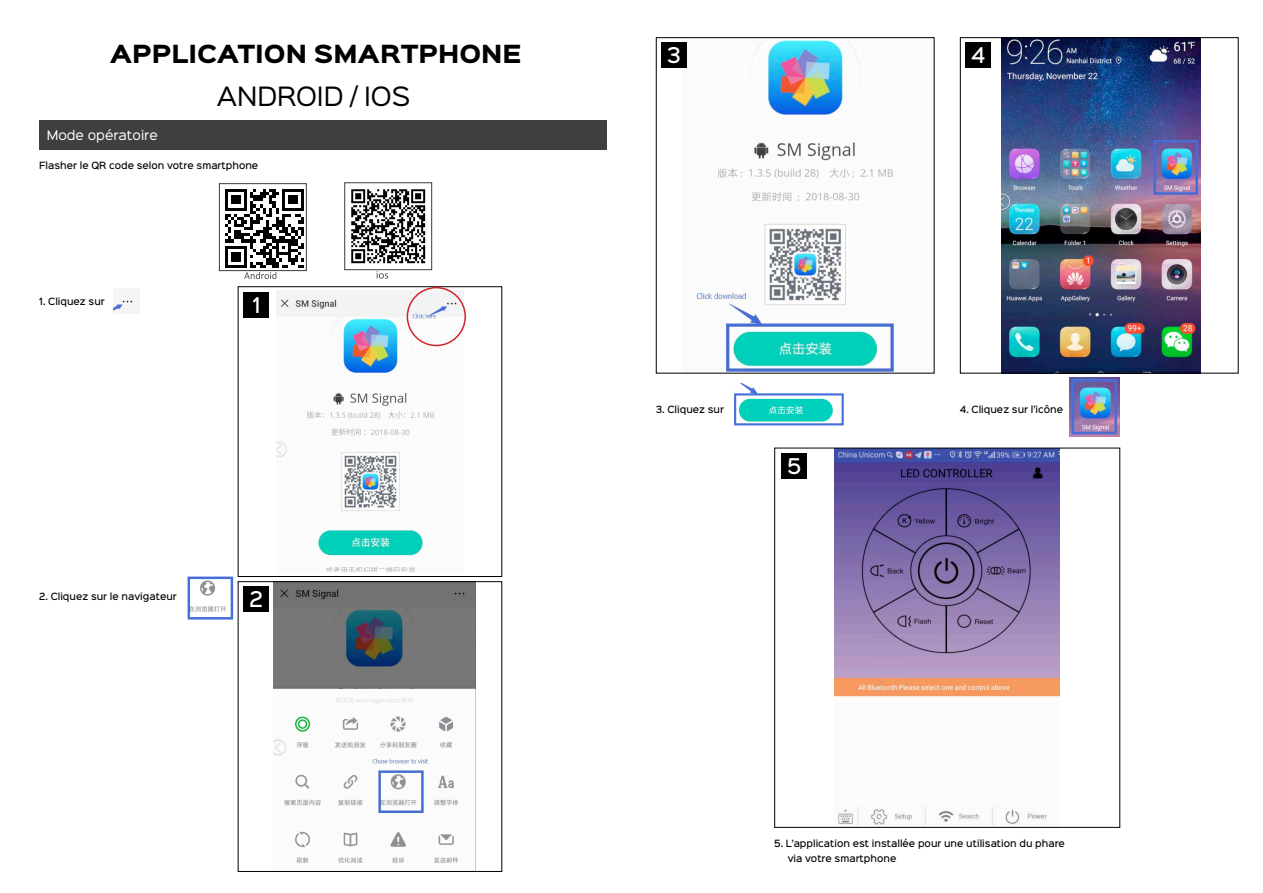
<style>
.page{position:relative;width:1263px;height:893px;background:#fff}
.page>*{position:absolute;margin:0;border:0;box-sizing:border-box;transform-origin:0 0}
.t1{font:24px "Sinkin Sans 400";color:#000}
.t2{font:900 22.5px "Sinkin Sans 800";color:#000}
.t3{font:500 19.5px "Sinkin Sans 500";color:#fff}
.t4{font:12px "Sinkin Sans 400";color:#fff}
.t5{font:500 9px/15px "Sinkin Sans 500";color:#000}
</style>
<div class="page">
<div style="left:39px;top:120px;width:568px;height:30px;background:#403f40"></div>
<img style="left:276px;top:291px;width:187px;height:281px">
<div style="left:238px;top:286px;width:264px;height:291px;border:1px solid #000"></div>
<img style="left:682px;top:39px;width:213px;height:333px">
<div style="left:656px;top:37px;width:278px;height:337px;border:1px solid #000"></div>
<img style="left:734px;top:383px;width:110px;height:43px">
<img style="left:273px;top:583px;width:202px;height:280px">
<div style="left:238px;top:581px;width:264px;height:291px;border:1px solid #000"></div>
<img style="left:187px;top:576px;width:47px;height:44px">
<img style="left:1002px;top:39px;width:199px;height:333px">
<div style="left:960px;top:37px;width:278px;height:337px;border:1px solid #000"></div>
<img style="left:1069px;top:377px;width:50px;height:59px">
<img style="left:835px;top:450px;width:225px;height:376px">
<div style="left:774px;top:448px;width:346px;height:380px;border:1px solid #000"></div>
<svg style="left:218px;top:182px;width:215px;height:97px"></svg>
<div style="left:407px;top:287px;width:59px;height:59px;border:2px solid #d2232a;border-radius:50%"></div>
<div style="left:243px;top:292px;width:26px;height:26px;background:#000"></div>
<div style="left:243px;top:587px;width:26px;height:25px;background:#000"></div>
<div style="left:661px;top:43px;width:26px;height:25px;background:#000"></div>
<div style="left:965px;top:43px;width:26px;height:25px;background:#000"></div>
<div style="left:781px;top:453px;width:26px;height:26px;background:#000"></div>
<img style="left:113px;top:288px;width:27px;height:23px">
<h2 class="t2" style="left:110px;top:42px;width:414px">APPLICATION SMARTPHONE</h2>
<h1 class="t1" style="left:217px;top:76px;width:195px">ANDROID / IOS</h1>
<h3 class="t4" style="left:47px;top:125px;width:113px">Mode opératoire</h3>
<p class="t5" style="left:39px;top:157px;width:221px">Flasher le QR code selon votre smartphone</p>
<p class="t5" style="left:39px;top:293px;width:67px">1. Cliquez sur</p>
<h3 class="t3" style="left:252px;top:288px;width:10px">1</h3>
<p class="t5" style="left:39px;top:588px;width:139px">2. Cliquez sur le navigateur</p>
<h3 class="t3" style="left:250px;top:583px;width:15px">2</h3>
<h3 class="t3" style="left:667px;top:39px;width:15px">3</h3>
<h3 class="t3" style="left:971px;top:39px;width:16px">4</h3>
<p class="t5" style="left:656px;top:402px;width:70px">3. Cliquez sur</p>
<p class="t5" style="left:960px;top:402px;width:105px">4. Cliquez sur l’icône</p>
<h3 class="t3" style="left:787px;top:449px;width:16px">5</h3>
<p class="t5" style="left:788px;top:835px;width:279px;text-indent:-14px">5. L’application est installée pour une utilisation du phare via votre smartphone</p>
</div>
